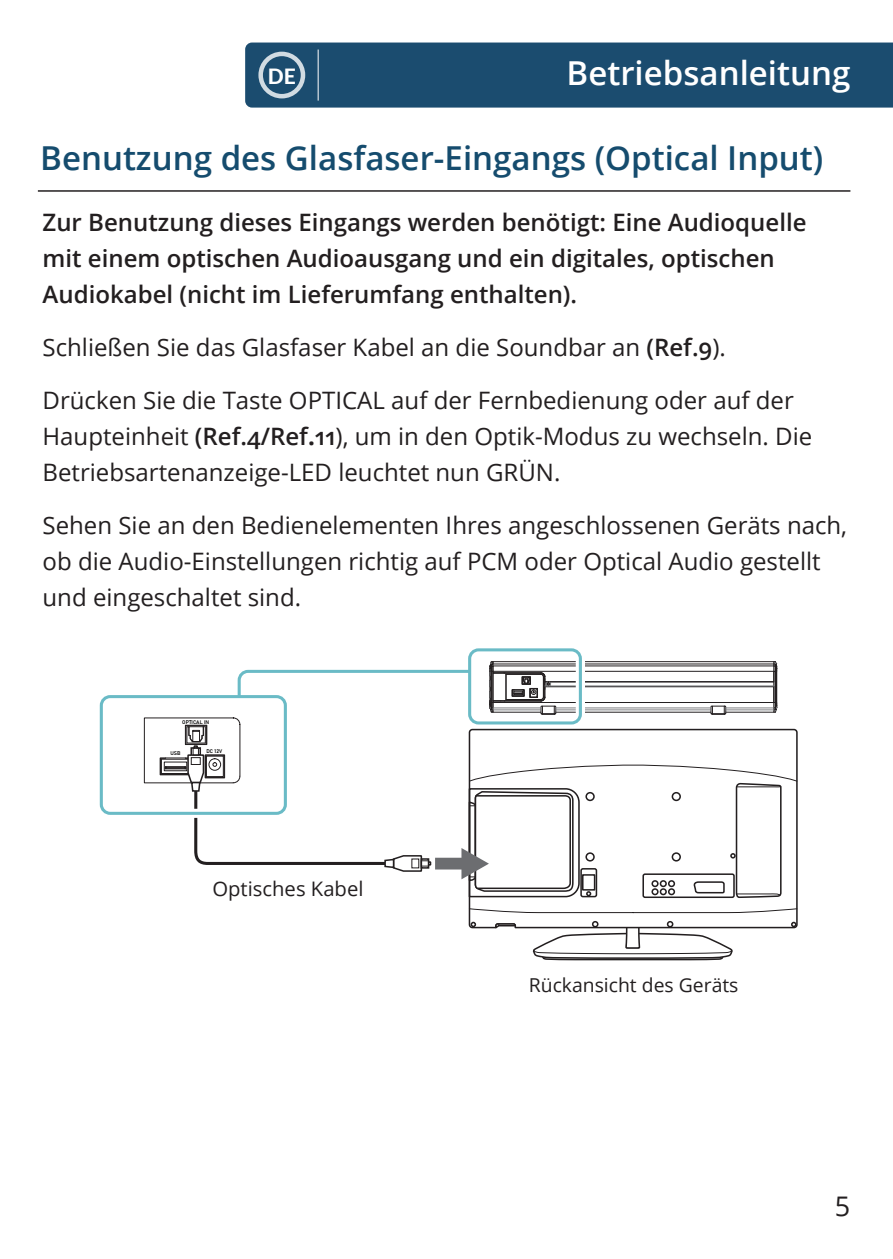
<style>
.page{position:relative;width:893px;height:1259px;background:#fff}
.page>*{position:absolute;margin:0;border:0;box-sizing:border-box;transform-origin:0 0}
.Blue_Header_Contents{font:600 33px "Open Sans";color:#154c6e}
.Page_Header{font:600 33px "Open Sans";color:#fff}
.t1{font:27px "Open Sans";color:#231f20}
.t2{font:24px/36px "Open Sans";color:#231f20}
.t3{font:600 24px/36px "Open Sans";color:#231f20}
.t4{font:800 21px "Lato";color:#fff}
.t5{font:20.1px "Open Sans";color:#231f20}
.t6{font:19.2px "Open Sans";color:#231f20}
.t7{font:5.1px "Bahnschrift";color:#030303}
.s1{font-weight:600}
.s2{font-weight:700}
</style>
<div class="page">
<div style="left:245px;top:43px;width:647px;height:65px;background:#1b4c6f"></div>
<div style="left:258px;top:52px;width:47px;height:46px;border:4px solid #fff;border-radius:50%"></div>
<hr style="left:317px;top:50px;width:1px;height:51px;background:#fff">
<hr style="left:38px;top:190px;width:812px;height:2px;background:#231f20">
<svg style="left:468px;top:907px;width:329px;height:54px"></svg>
<div style="left:468px;top:648px;width:113px;height:76px;border:3px solid #6abbc6;border-radius:9px"></div>
<svg style="left:144px;top:661px;width:653px;height:238px"></svg>
<div style="left:100px;top:695px;width:187px;height:120px;border:3px solid #6abbc6;border-radius:9px"></div>
<p class="t4" style="left:268px;top:60px;width:30px">DE</p>
<p class="Page_Header" style="left:566px;top:50px;width:285px">Betriebsanleitung</p>
<p class="Blue_Header_Contents" style="left:40px;top:135px;width:784px">Benutzung des Glasfaser-Eingangs (Optical Input)</p>
<p class="t3" style="left:43px;top:204px;width:765px">Zur Benutzung dieses Eingangs werden benötigt: Eine Audioquelle mit einem optischen Audioausgang und ein digitales, optischen<br>Audiokabel (nicht im Lieferumfang enthalten).</p>
<p class="t2" style="left:43px;top:329px;width:681px">Schließen Sie das Glasfaser Kabel an die Soundbar an <span class="s1">(Ref.9</span>).</p>
<p class="t2" style="left:43px;top:382px;width:770px">Drücken Sie die Taste OPTICAL auf der Fernbedienung oder auf der<br>Haupteinheit <span class="s1">(Ref.4/Ref</span><span class="s2">.</span><span class="s1">11</span>), um in den Optik-Modus zu wechseln. Die<br>Betriebsartenanzeige-LED leuchtet nun GRÜN.</p>
<p class="t2" style="left:43px;top:507px;width:805px">Sehen Sie an den Bedienelementen Ihres angeschlossenen Geräts nach, ob die Audio-Einstellungen richtig auf PCM oder Optical Audio gestellt und eingeschaltet sind.</p>
<p class="t7" style="left:182px;top:719px;width:28px">OPTICAL IN</p>
<p class="t7" style="left:170px;top:750px;width:12px">USB</p>
<p class="t7" style="left:206px;top:747px;width:17px">DC 12V</p>
<p class="t5" style="left:212px;top:875px;width:152px">Optisches Kabel</p>
<p class="t6" style="left:528px;top:972px;width:211px">Rückansicht des Geräts</p>
<p class="t1" style="left:834px;top:1188px;width:17px">5</p>
</div>
